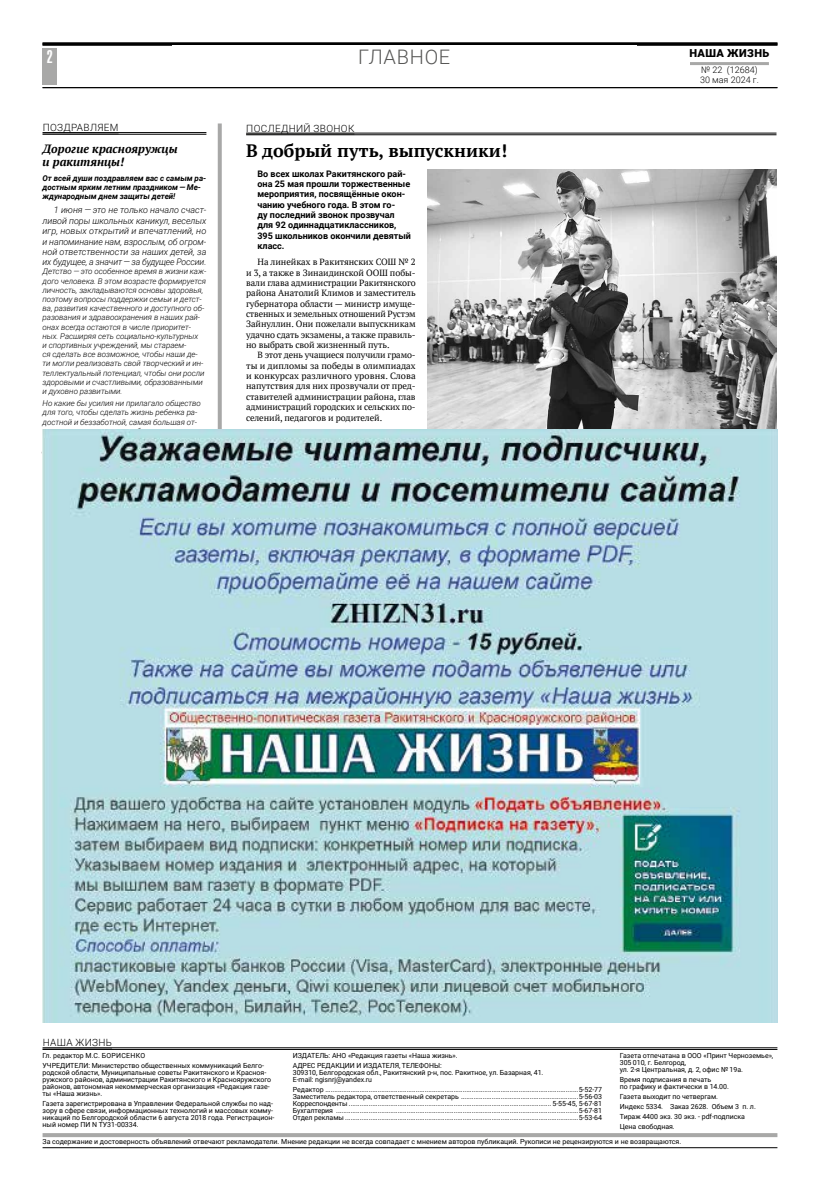
<style>
.page{position:relative;width:820px;height:1191px;background:#fff}
.page>*{position:absolute;margin:0;border:0;box-sizing:border-box;transform-origin:0 0}
.t1{font:300 20px "Roboto";letter-spacing:.035em;color:#575756}
.t2{font:700 18px "PT Serif";color:#000}
.t3{font:condensed 18px "Free Grotesque";color:#fff}
.t4{font:italic 700 12px/13.2px "PT Serif";color:#000}
.t5{font:900 11px "Roboto";letter-spacing:.035em;color:#000}
.t6{font:300 10px "Roboto";letter-spacing:.035em;color:#000}
.t7{font:9px/10.4px "PT Serif";letter-spacing:-.01em;color:#000;text-align:justify}
.t8{font:700 9px/10.4px "Roboto";color:#000}
.t9{font:italic 300 9px/10.4px "Roboto";letter-spacing:-.015em;color:#000;text-align:justify}
.t10{font:300 9px/10px "Roboto";color:#000}
.t11{font:italic 300 8px/9.2px "Roboto";letter-spacing:-.005em;color:#000}
.t12{font:italic 700 8px/9.2px "Roboto";letter-spacing:-.005em;color:#000}
.t13{font:7px/7px "Roboto";color:#000}
</style>
<div class="page">
<svg style="left:218px;top:123px;width:4px;height:307px"></svg>
<div style="left:43px;top:48px;width:14px;height:37px;background:#a8a8a7"></div>
<hr style="left:43px;top:43px;width:734px;height:3px;background:#000">
<hr style="left:43px;top:87px;width:734px;height:1px;background:#000">
<hr style="left:689px;top:62px;width:79px;height:3px;background:#a8a8a7">
<hr style="left:43px;top:1047px;width:69px;height:2px;background:#a8a8a7">
<hr style="left:43px;top:1047px;width:734px;height:1px;background:#000">
<hr style="left:43px;top:1049px;width:734px;height:1px;background:#000">
<hr style="left:43px;top:1133px;width:734px;height:4px;background:#a8a8a7">
<hr style="left:43px;top:1147px;width:734px;height:1px;background:#000">
<hr style="left:43px;top:132px;width:75px;height:2px;background:#a8a8a7">
<hr style="left:43px;top:132px;width:163px;height:1px;background:#000">
<hr style="left:43px;top:134px;width:163px;height:1px;background:#000">
<hr style="left:246px;top:133px;width:108px;height:2px;background:#a8a8a7">
<hr style="left:246px;top:133px;width:530px;height:1px;background:#000">
<hr style="left:246px;top:135px;width:530px;height:1px;background:#000">
<img style="left:427px;top:170px;width:349px;height:260px">
<img style="left:42px;top:430px;width:735px;height:592px">
<h2 class="t3" style="left:47px;top:46px;width:7px">2</h2>
<h1 class="t1" style="left:363px;top:42px;width:113px">ОБЩЕСТВО</h1>
<h3 class="t5" style="left:689px;top:46px;width:81px">НАША ЖИЗНЬ</h3>
<p class="t10" style="left:699px;top:65px;width:60px">№ 22 (12684)<br>30 мая 2024 г.</p>
<h1 class="t1" style="left:358px;top:43px;width:94px">ГЛАВНОЕ</h1>
<h3 class="t6" style="left:43px;top:120px;width:77px">ПОЗДРАВЛЯЕМ</h3>
<h3 class="t4" style="left:43px;top:142px;width:136px">Дорогие краснояружцы и ракитянцы!</h3>
<p class="t12" style="left:43px;top:173px;width:165px">От всей души поздравляем вас с самым ра&shy;достным ярким летним праздником — Ме&shy;ждународным днем защиты детей!</p>
<p class="t9" style="left:43px;top:205px;width:165px;text-indent:11px">1 июня — это не только начало счаст&shy;ливой поры школьных каникул, веселых игр, новых открытий и впечатлений, но и напоминание нам, взрослым, об огром&shy;ной ответственности за наших детей, за их будущее, а значит — за будущее России.</p>
<p class="t11" style="left:43px;top:267px;width:165px">Детство — это особенное время в жизни каж&shy;дого человека. В этом возрасте формируется личность, закладываются основы здоровья, поэтому вопросы поддержки семьи и детст&shy;ва, развития качественного и доступного об&shy;разования и здравоохранения в наших рай&shy;онах всегда остаются в числе приоритет&shy;ных. Расширяя сеть социально-культурных<br>и спортивных учреждений, мы стараем-<br>ся сделать все возможное, чтобы наши де&shy;ти могли реализовать свой творческий и ин&shy;теллектуальный потенциал, чтобы они росли здоровыми и счастливыми, образованными и духовно развитыми.</p>
<p class="t11" style="left:43px;top:398px;width:160px">Но какие бы усилия ни прилагало общество для того, чтобы сделать жизнь ребенка ра&shy;достной и беззаботной, самая большая от-</p>
<h3 class="t6" style="left:246px;top:121px;width:109px">ПОСЛЕДНИЙ ЗВОНОК</h3>
<h2 class="t2" style="left:246px;top:138px;width:262px">В добрый путь, выпускники!</h2>
<p class="t8" style="left:257px;top:168px;width:155px">Во всех школах Ракитянского рай&shy;она 25 мая прошли торжественные мероприятия, посвящённые окон&shy;чанию учебного года. В этом го-<br>ду последний звонок прозвучал для 92 одиннадцатиклассников,<br>395 школьников окончили девятый класс.</p>
<p class="t7" style="left:246px;top:257px;width:171px;text-indent:11px">На линейках в Ракитянских СОШ № 2 и 3, а также в Зинаидинской ООШ побы&shy;вали глава администрации Ракитянского района Анатолий Климов и заместитель губернатора области — министр имуще&shy;ственных и земельных отношений Рустэм Зайнуллин. Они пожелали выпускникам удачно сдать экзамены, а также правиль&shy;но выбрать свой жизненный путь.</p>
<p class="t7" style="left:246px;top:350px;width:171px;text-indent:11px">В этот день учащиеся получили грамо&shy;ты и дипломы за победы в олимпиадах и конкурсах различного уровня. Слова напутствия для них прозвучали от пред&shy;ставителей администрации района, глав администраций городских и сельских по&shy;селений, педагогов и родителей.</p>
<h3 class="t6" style="left:43px;top:1035px;width:71px">НАША ЖИЗНЬ</h3>
<p class="t13" style="left:43px;top:1050px;width:223px;line-height:9.8px">Гл. редактор М.С. БОРИСЕНКО<br>УЧРЕДИТЕЛИ: Министерство общественных коммуникаций Белго-</p>
<p class="t13" style="left:43px;top:1069px;width:230px">родской области, Муниципальные советы Ракитянского и Красноя&shy;ружского районов, администрации Ракитянского и Краснояружского районов, автономная некоммерческая организация «Редакция газе&shy;ты «Наша жизнь».</p>
<p class="t13" style="left:43px;top:1099px;width:233px">Газета зарегистрирована в Управлении Федеральной службы по над&shy;зору в сфере связи, информационных технологий и массовых комму&shy;никаций по Белгородской области 6 августа 2018 года. Регистрацион&shy;ный номер ПИ N ТУ31-00334.</p>
<p class="t13" style="left:293px;top:1050px;width:166px;line-height:9.8px">ИЗДАТЕЛЬ: АНО «Редакция газеты «Наша жизнь».<br>АДРЕС РЕДАКЦИИ И ИЗДАТЕЛЯ, ТЕЛЕФОНЫ:</p>
<p class="t13" style="left:293px;top:1069px;width:252px">309310, Белгородская обл., Ракитянский р-н, пос. Ракитное, ул. Базарная, 41.<br>E-mail: ngisnrj@yandex.ru</p>
<p class="t13" style="left:293px;top:1085px;width:311px;text-align:justify">Редактор ............................................................................................................................................5-52-77<br>Заместитель редактора, ответственный секретарь .................................................................5-56-03<br>Корреспонденты ................................................................................................................ 5-55-45, 5-67-81<br>Бухгалтерия ......................................................................................................................................5-67-81<br>Отдел рекламы .................................................................................................................................5-53-64</p>
<p class="t13" style="left:43px;top:1137px;width:640px">За содержание и достоверность объявлений отвечают рекламодатели. Мнение редакции не всегда совпадает с мнением авторов публикаций. Рукописи не рецензируются и не возвращаются.</p>
<p class="t13" style="left:619px;top:1052px;width:155px">Газета отпечатана в ООО «Принт Черноземье»,<br>305 010, г. Белгород,<br>ул. 2-я Центральная, д. 2, офис № 19а.</p>
<p class="t13" style="left:619px;top:1076px;width:110px">Время подписания в печать<br>по графику и фактически в 14.00.</p>
<p class="t13" style="left:619px;top:1091px;width:137px;line-height:9.8px">Газета выходит по четвергам.<br>Индекс 5334. Заказ 2628. Объем 3 п. л.<br>Тираж 4400 экз. 30 экз. - pdf-подписка<br>Цена свободная.</p>
</div>
